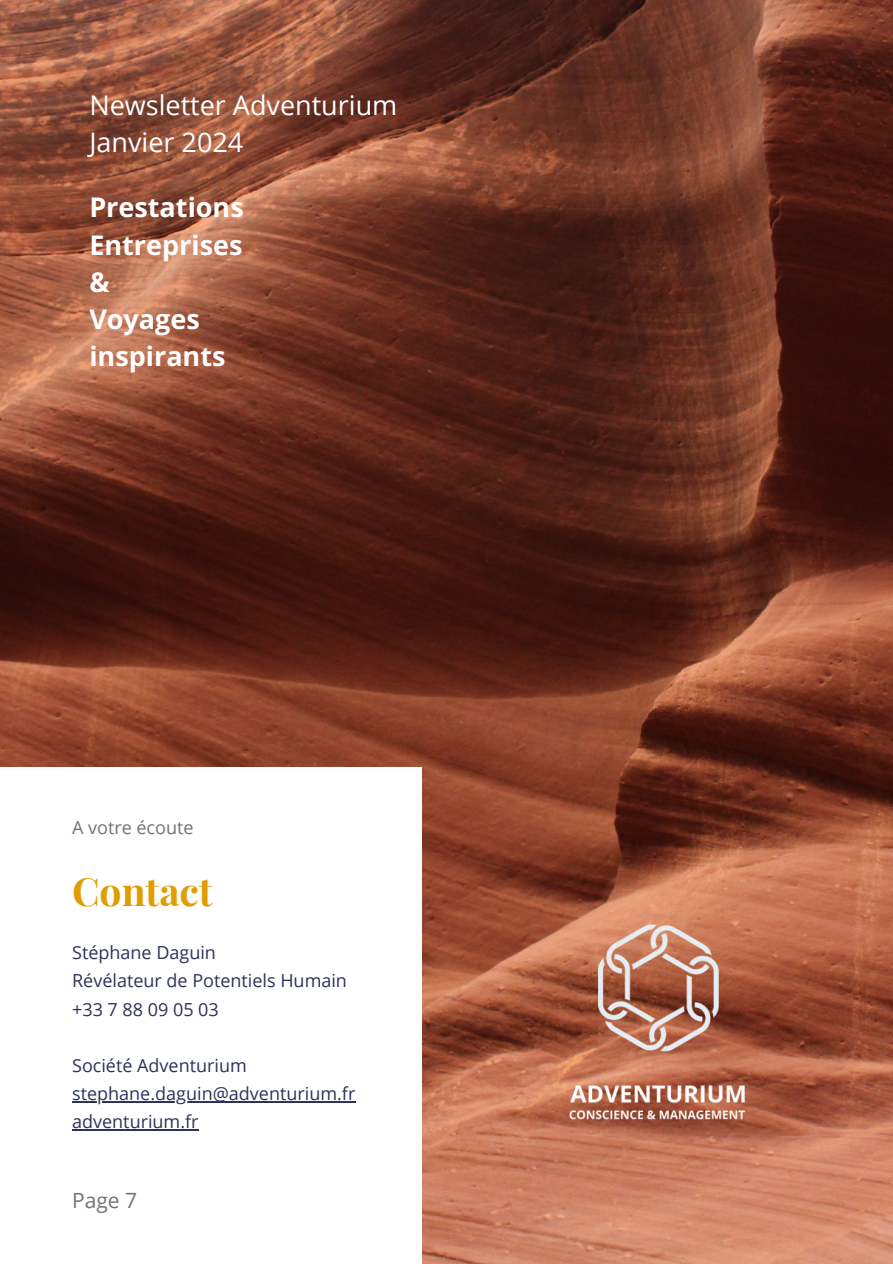
<style>
.page{position:relative;width:893px;height:1264px;background:#fff}
.page>*{position:absolute;margin:0;border:0;box-sizing:border-box;transform-origin:0 0}
.t1{font:700 39px "Playfair Display";color:#e09d00}
.t2{font:700 27px/37.2px "Open Sans";color:#fff}
.t3{font:27px/37.2px "Open Sans";color:#fff}
.t4{font:21px "Open Sans";color:#737373}
.t5{font:18px "Open Sans";color:#2e3259}
.t6{font:18px "Open Sans";color:#737373}
</style>
<div class="page">
<img style="left:0;top:0;width:892px;height:1263px">
<div style="left:0;top:767px;width:421px;height:496px;background:#fff"></div>
<img style="left:474px;top:867px;width:368px;height:368px">
<hr style="left:72px;top:1100px;width:283px;height:2px;background:#2e3259">
<hr style="left:72px;top:1129px;width:127px;height:1px;background:#2e3259">
<p class="t3" style="left:89px;top:86px;width:309px">Newsletter Adventurium<br>Janvier 2024</p>
<p class="t2" style="left:89px;top:188px;width:156px">Prestations<br>Entreprises</p>
<p class="t2" style="left:89px;top:263px;width:22px">&amp;</p>
<p class="t2" style="left:89px;top:300px;width:138px">Voyages inspirants</p>
<p class="t6" style="left:72px;top:814px;width:123px">A votre écoute</p>
<p class="t1" style="left:72px;top:863px;width:142px">Contact</p>
<p class="t5" style="left:72px;top:940px;width:145px">Stéphane Daguin</p>
<p class="t5" style="left:72px;top:968px;width:276px">Révélateur de Potentiels Humain</p>
<p class="t5" style="left:72px;top:996px;width:148px">+33 7 88 09 05 03</p>
<p class="t5" style="left:72px;top:1052px;width:176px">Société Adventurium</p>
<p class="t5" style="left:72px;top:1080px;width:285px">stephane.daguin@adventurium.fr</p>
<p class="t5" style="left:72px;top:1108px;width:128px">adventurium.fr</p>
<p class="t4" style="left:72px;top:1185px;width:67px">Page 7</p>
</div>
